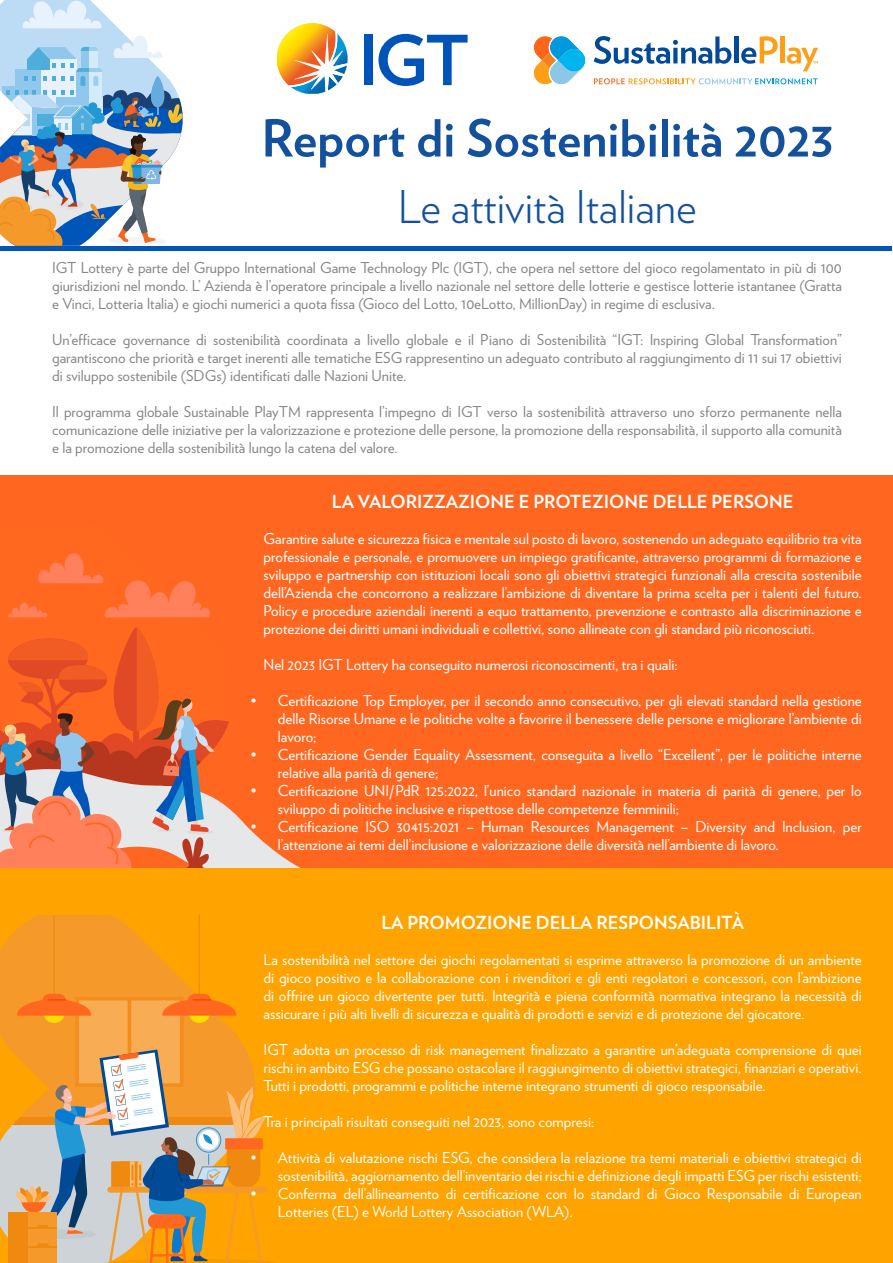
<style>
.page{position:relative;width:893px;height:1263px;background:#fff}
.page>*{position:absolute;margin:0;border:0;box-sizing:border-box;transform-origin:0 0}
.t1{font:700 51px "Verlag";color:#14519d}
.t2{font:300 45px "Verlag";color:#14519d}
.t3{font:700 18px "Verlag";color:#fff}
.t4{font:15px/18px "Verlag";color:#fff;text-align:justify}
.t5{font:15px/18px "Verlag";color:#878787;text-align:justify}
</style>
<div class="page">
<div style="left:0;top:868px;width:893px;height:395px;background:#ffa300"></div>
<svg style="left:0;top:915px;width:246px;height:139px;fill:#f4992a"></svg>
<svg style="left:0;top:1125px;width:15px;height:113px;background:#d1cec3"></svg>
<div style="left:77px;top:999px;width:105px;height:86px;background:#f8ac54"></div>
<hr style="left:128px;top:999px;width:3px;height:86px;background:#f48d1c">
<div style="left:75px;top:997px;width:108px;height:90px;border:4px solid #f48d1c"></div>
<hr style="left:53px;top:915px;width:2px;height:79px;background:#ef890f">
<svg style="left:17px;top:994px;width:74px;height:29px;background:#f98424"></svg>
<hr style="left:199px;top:915px;width:1px;height:79px;background:#ef890f">
<svg style="left:162px;top:994px;width:74px;height:29px"></svg>
<div style="left:8px;top:1212px;width:19px;height:51px;background:#ef890f"></div>
<svg style="left:15px;top:1049px;width:260px;height:214px"></svg>
<div style="left:0;top:476px;width:893px;height:392px;background:#ff6720"></div>
<svg style="left:8px;top:553px;width:202px;height:64px"></svg>
<svg style="left:0;top:627px;width:301px;height:241px"></svg>
<svg style="left:0;top:0;width:183px;height:246px"></svg>
<div style="left:1px;top:246px;width:891px;height:5px;background:#0055b8"></div>
<div style="left:364px;top:35px;width:8px;height:50px;background:#0054b8"></div>
<svg style="left:378px;top:34px;width:90px;height:52px"></svg>
<svg style="left:277px;top:23px;width:71px;height:71px"></svg>
<svg style="left:594px;top:36px;width:137px;height:28px"></svg>
<hr style="left:734px;top:37px;width:4px;height:26px;background:#004a99">
<svg style="left:741px;top:36px;width:37px;height:28px"></svg>
<hr style="left:780px;top:37px;width:4px;height:26px;background:#ff9e17">
<svg style="left:594px;top:78px;width:224px;height:6px"></svg>
<svg style="left:787px;top:47px;width:31px;height:24px"></svg>
<svg style="left:533px;top:36px;width:53px;height:49px"></svg>
<h1 class="t1" style="left:261px;top:98px;width:574px">Report di Sostenibilità 2023</h1>
<h2 class="t2" style="left:398px;top:173px;width:300px">Le attività Italiane</h2>
<p class="t5" style="left:52px;top:258px;width:791px">IGT Lottery è parte del Gruppo International Game Technology Plc (IGT), che opera nel settore del gioco regolamentato in più di 100 giurisdizioni nel mondo. L’ Azienda è l’operatore principale a livello nazionale nel settore delle lotterie e gestisce lotterie istantanee (Gratta e Vinci, Lotteria Italia) e giochi numerici a quota fissa (Gioco del Lotto, 10eLotto, MillionDay) in regime di esclusiva.</p>
<p class="t5" style="left:52px;top:330px;width:791px">Un’efficace governance di sostenibilità coordinata a livello globale e il Piano di Sostenibilità “IGT: Inspiring Global Transformation” garantiscono che priorità e target inerenti alle tematiche ESG rappresentino un adeguato contributo al raggiungimento di 11 sui 17 obiettivi di sviluppo sostenibile (SDGs) identificati dalle Nazioni Unite.</p>
<p class="t5" style="left:52px;top:402px;width:791px">Il programma globale Sustainable PlayTM rappresenta l’impegno di IGT verso la sostenibilità attraverso uno sforzo permanente nella comunicazione delle iniziative per la valorizzazione e protezione delle persone, la promozione della responsabilità, il supporto alla comunità e la promozione della sostenibilità lungo la catena del valore.</p>
<p class="t3" style="left:332px;top:487px;width:463px">LA VALORIZZAZIONE E PROTEZIONE DELLE PERSONE</p>
<p class="t4" style="left:264px;top:529px;width:600px">Garantire salute e sicurezza fisica e mentale sul posto di lavoro, sostenendo un adeguato equilibrio tra vita professionale e personale, e promuovere un impiego gratificante, attraverso programmi di formazione e sviluppo e partnership con istituzioni locali sono gli obiettivi strategici funzionali alla crescita sostenibile dell’Azienda che concorrono a realizzare l’ambizione di diventare la prima scelta per i talenti del futuro.<br>Policy e procedure aziendali inerenti a equo trattamento, prevenzione e contrasto alla discriminazione e protezione dei diritti umani individuali e collettivi, sono allineate con gli standard più riconosciuti.</p>
<p class="t4" style="left:264px;top:655px;width:416px">Nel 2023 IGT Lottery ha conseguito numerosi riconoscimenti, tra i quali:</p>
<p class="t4" style="left:278px;top:691px;width:585px;text-indent:-27px">• Certificazione Top Employer, per il secondo anno consecutivo, per gli elevati standard nella gestione delle Risorse Umane e le politiche volte a favorire il benessere delle persone e migliorare l’ambiente di lavoro;</p>
<p class="t4" style="left:278px;top:745px;width:585px;text-indent:-27px">• Certificazione Gender Equality Assessment, conseguita a livello “Excellent”, per le politiche interne relative alla parità di genere;</p>
<p class="t4" style="left:278px;top:781px;width:585px;text-indent:-27px">• Certificazione UNI/PdR 125:2022, l’unico standard nazionale in materia di parità di genere, per lo sviluppo di politiche inclusive e rispettose delle competenze femminili;</p>
<p class="t4" style="left:278px;top:817px;width:585px;text-indent:-27px">• Certificazione ISO 30415:2021 – Human Resources Management – Diversity and Inclusion, per l’attenzione ai temi dell’inclusione e valorizzazione delle diversità nell’ambiente di lavoro.</p>
<p class="t3" style="left:381px;top:908px;width:364px">LA PROMOZIONE DELLA RESPONSABILITÀ</p>
<p class="t4" style="left:264px;top:949px;width:600px">La sostenibilità nel settore dei giochi regolamentati si esprime attraverso la promozione di un ambiente di gioco positivo e la collaborazione con i rivenditori e gli enti regolatori e concessori, con l’ambizione di offrire un gioco divertente per tutti. Integrità e piena conformità normativa integrano la necessità di assicurare i più alti livelli di sicurezza e qualità di prodotti e servizi e di protezione del giocatore.</p>
<p class="t4" style="left:264px;top:1039px;width:600px">IGT adotta un processo di risk management finalizzato a garantire un’adeguata comprensione di quei rischi in ambito ESG che possano ostacolare il raggiungimento di obiettivi strategici, finanziari e operativi.<br>Tutti i prodotti, programmi e politiche interne integrano strumenti di gioco responsabile.</p>
<p class="t4" style="left:264px;top:1111px;width:332px">Tra i principali risultati conseguiti nel 2023, sono compresi:</p>
<p class="t4" style="left:251px;top:1147px;width:612px;text-align:right">• Attività di valutazione rischi ESG, che considera la relazione tra temi materiali e obiettivi strategici di sostenibilità, aggiornamento dell’inventario dei rischi e definizione degli impatti ESG per rischi esistenti;</p>
<p class="t4" style="left:278px;top:1183px;width:585px;text-indent:-27px">• Conferma dell’allineamento di certificazione con lo standard di Gioco Responsabile di European<br>Lotteries (EL) e World Lottery Association (WLA).</p>
</div>
